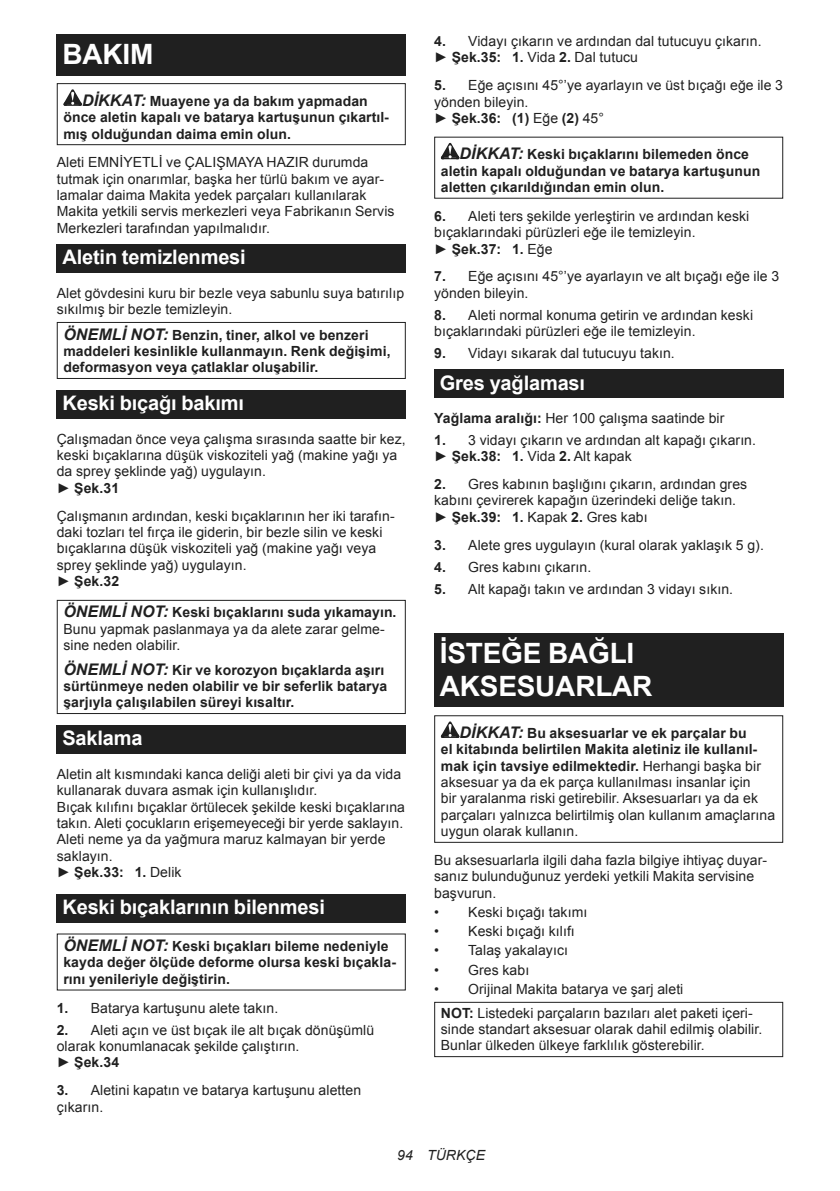
<style>
.page{position:relative;width:840px;height:1191px;background:#fff}
.page>*{position:absolute;margin:0;border:0;box-sizing:border-box;transform-origin:0 0}
.t1{font:700 28px/32.8px "Arial";letter-spacing:-.01em;color:#fff}
.t2{font:700 20px "Arial";letter-spacing:-.01em;color:#fff}
.t3{font:14px/16.4px "Arial";letter-spacing:.005em;color:#202020}
.t4{font:700 14px/16.4px "Arial";letter-spacing:.005em;color:#202020}
.t5{font:italic 14px "Arial";letter-spacing:.005em;color:#202020}
.s1{font-style:italic;font-size:16px}
.s2{font-weight:700}
.s3{font-weight:700;font-style:italic;font-size:16px}
</style>
<div class="page">
<div style="left:57px;top:34px;width:348px;height:41px;background:#202020"></div>
<svg style="left:63px;top:89px;width:19px;height:17px"></svg>
<div style="left:57px;top:83px;width:348px;height:62px;border:1px solid #202020"></div>
<div style="left:57px;top:244px;width:348px;height:29px;background:#202020"></div>
<div style="left:57px;top:322px;width:348px;height:57px;border:1px solid #202020"></div>
<div style="left:57px;top:390px;width:348px;height:29px;background:#202020"></div>
<div style="left:57px;top:600px;width:348px;height:114px;border:1px solid #202020"></div>
<div style="left:57px;top:725px;width:348px;height:29px;background:#202020"></div>
<div style="left:57px;top:894px;width:348px;height:28px;background:#202020"></div>
<svg style="left:440px;top:143px;width:19px;height:16px"></svg>
<div style="left:434px;top:369px;width:348px;height:29px;background:#202020"></div>
<div style="left:434px;top:633px;width:348px;height:74px;background:#202020"></div>
<svg style="left:440px;top:721px;width:19px;height:17px"></svg>
<div style="left:434px;top:715px;width:348px;height:128px;border:1px solid #202020"></div>
<div style="left:434px;top:1001px;width:348px;height:56px;border:1px solid #202020"></div>
<h1 class="t1" style="left:62px;top:40px;width:92px">BAKIM</h1>
<p class="t4" style="left:63px;top:93px;width:327px;text-indent:19px"><span class="s1">DİKKAT:</span> Muayene ya da bakım yapmadan önce aletin kapalı ve batarya kartuşunun çıkartıl&shy;mış olduğundan daima emin olun.</p>
<p class="t3" style="left:57px;top:154px;width:339px">Aleti EMNİYETLİ ve ÇALIŞMAYA HAZIR durumda tutmak için onarımlar, başka her türlü bakım ve ayar&shy;lamalar daima Makita yedek parçaları kullanılarak Makita yetkili servis merkezleri veya Fabrikanın Servis Merkezleri tarafından yapılmalıdır.</p>
<h2 class="t2" style="left:62px;top:249px;width:185px">Aletin temizlenmesi</h2>
<p class="t3" style="left:57px;top:284px;width:349px">Alet gövdesini kuru bir bezle veya sabunlu suya batırılıp sıkılmış bir bezle temizleyin.</p>
<p class="t4" style="left:63px;top:327px;width:328px"><span class="s1">ÖNEMLİ NOT:</span> Benzin, tiner, alkol ve benzeri maddeleri kesinlikle kullanmayın. Renk değişimi, deformasyon veya çatlaklar oluşabilir.</p>
<h2 class="t2" style="left:62px;top:390px;width:183px">Keski bıçağı bakımı</h2>
<p class="t3" style="left:57px;top:431px;width:350px">Çalışmadan önce veya çalışma sırasında saatte bir kez, keski bıçaklarına düşük viskoziteli yağ (makine yağı ya da sprey şeklinde yağ) uygulayın.<br>► <span class="s2">Şek.31</span></p>
<p class="t3" style="left:57px;top:507px;width:339px">Çalışmanın ardından, keski bıçaklarının her iki tarafın&shy;daki tozları tel fırça ile giderin, bir bezle silin ve keski bıçaklarına düşük viskoziteli yağ (makine yağı veya sprey şeklinde yağ) uygulayın.<br>► <span class="s2">Şek.32</span></p>
<p class="t3" style="left:63px;top:604px;width:334px"><span class="s3">ÖNEMLİ NOT:</span> <span class="s2">Keski bıçaklarını suda yıkamayın.<br></span>Bunu yapmak paslanmaya ya da alete zarar gelme&shy;sine neden olabilir.</p>
<p class="t4" style="left:63px;top:662px;width:325px"><span class="s1">ÖNEMLİ NOT:</span> Kir ve korozyon bıçaklarda aşırı sürtünmeye neden olabilir ve bir seferlik batarya şarjıyla çalışılabilen süreyi kısaltır.</p>
<h2 class="t2" style="left:62px;top:730px;width:82px">Saklama</h2>
<p class="t3" style="left:57px;top:766px;width:349px">Aletin alt kısmındaki kanca deliği aleti bir çivi ya da vida kullanarak duvara asmak için kullanışlıdır.<br>Bıçak kılıfını bıçaklar örtülecek şekilde keski bıçaklarına takın. Aleti çocukların erişemeyeceği bir yerde saklayın.<br>Aleti neme ya da yağmura maruz kalmayan bir yerde saklayın.<br>► <span class="s2">Şek.33: 1.</span> Delik</p>
<h2 class="t2" style="left:62px;top:893px;width:264px">Keski bıçaklarının bilenmesi</h2>
<p class="t4" style="left:63px;top:938px;width:334px"><span class="s1">ÖNEMLİ NOT:</span> Keski bıçakları bileme nedeniyle kayda değer ölçüde deforme olursa keski bıçakla&shy;rını yenileriyle değiştirin.</p>
<p class="t3" style="left:57px;top:999px;width:223px"><span class="s2">1.</span> Batarya kartuşunu alete takın.</p>
<p class="t3" style="left:57px;top:1021px;width:319px"><span class="s2">2.</span> Aleti açın ve üst bıçak ile alt bıçak dönüşümlü olarak konumlanacak şekilde çalıştırın.<br>► <span class="s2">Şek.34</span></p>
<p class="t3" style="left:57px;top:1082px;width:306px"><span class="s2">3.</span> Aletini kapatın ve batarya kartuşunu aletten çıkarın.</p>
<p class="t3" style="left:434px;top:33px;width:329px"><span class="s2">4.</span> Vidayı çıkarın ve ardından dal tutucuyu çıkarın. ► <span class="s2">Şek.35: 1.</span> Vida <span class="s2">2.</span> Dal tutucu</p>
<p class="t3" style="left:434px;top:77px;width:350px"><span class="s2">5.</span> Eğe açısını 45°’ye ayarlayın ve üst bıçağı eğe ile 3 yönden bileyin.<br>► <span class="s2">Şek.36: (1)</span> Eğe <span class="s2">(2)</span> 45°</p>
<p class="t4" style="left:440px;top:147px;width:321px;text-indent:19px"><span class="s1">DİKKAT:</span> Keski bıçaklarını bilemeden önce aletin kapalı olduğundan ve batarya kartuşunun aletten çıkarıldığından emin olun.</p>
<p class="t3" style="left:434px;top:208px;width:316px"><span class="s2">6.</span> Aleti ters şekilde yerleştirin ve ardından keski bıçaklarındaki pürüzleri eğe ile temizleyin.<br>► <span class="s2">Şek.37: 1.</span> Eğe</p>
<p class="t3" style="left:434px;top:268px;width:346px"><span class="s2">7.</span> Eğe açısını 45°’ye ayarlayın ve alt bıçağı eğe ile 3 yönden bileyin.</p>
<p class="t3" style="left:434px;top:307px;width:320px"><span class="s2">8.</span> Aleti normal konuma getirin ve ardından keski bıçaklarındaki pürüzleri eğe ile temizleyin.</p>
<p class="t3" style="left:434px;top:345px;width:242px"><span class="s2">9.</span> Vidayı sıkarak dal tutucuyu takın.</p>
<h2 class="t2" style="left:439px;top:369px;width:147px">Gres yağlaması</h2>
<p class="t3" style="left:434px;top:410px;width:291px"><span class="s2">Yağlama aralığı:</span> Her 100 çalışma saatinde bir</p>
<p class="t3" style="left:434px;top:432px;width:323px"><span class="s2">1.</span> 3 vidayı çıkarın ve ardından alt kapağı çıkarın. ► <span class="s2">Şek.38: 1.</span> Vida <span class="s2">2.</span> Alt kapak</p>
<p class="t3" style="left:434px;top:476px;width:314px"><span class="s2">2.</span> Gres kabının başlığını çıkarın, ardından gres kabını çevirerek kapağın üzerindeki deliğe takın. ► <span class="s2">Şek.39: 1.</span> Kapak <span class="s2">2.</span> Gres kabı</p>
<p class="t3" style="left:434px;top:536px;width:331px"><span class="s2">3.</span> Alete gres uygulayın (kural olarak yaklaşık 5 g).</p>
<p class="t3" style="left:434px;top:558px;width:158px"><span class="s2">4.</span> Gres kabını çıkarın.</p>
<p class="t3" style="left:434px;top:581px;width:300px"><span class="s2">5.</span> Alt kapağı takın ve ardından 3 vidayı sıkın.</p>
<h1 class="t1" style="left:439px;top:637px;width:214px">İSTEĞE BAĞLI<br>AKSESUARLAR</h1>
<p class="t3" style="left:440px;top:725px;width:335px;text-indent:19px"><span class="s3">DİKKAT:</span> <span class="s2">Bu aksesuarlar ve ek parçalar bu<br>el kitabında belirtilen Makita aletiniz ile kullanıl&shy;mak için tavsiye edilmektedir.</span> Herhangi başka bir aksesuar ya da ek parça kullanılması insanlar için<br>bir yaralanma riski getirebilir. Aksesuarları ya da ek parçaları yalnızca belirtilmiş olan kullanım amaçlarına uygun olarak kullanın.</p>
<p class="t3" style="left:434px;top:852px;width:334px">Bu aksesuarlarla ilgili daha fazla bilgiye ihtiyaç duyar&shy;sanız bulunduğunuz yerdeki yetkili Makita servisine başvurun.</p>
<p class="t3" style="left:434px;top:904px;width:154px">• Keski bıçağı takımı</p>
<p class="t3" style="left:434px;top:923px;width:142px">• Keski bıçağı kılıfı</p>
<p class="t3" style="left:434px;top:942px;width:135px">• Talaş yakalayıcı</p>
<p class="t3" style="left:434px;top:961px;width:96px">• Gres kabı</p>
<p class="t3" style="left:440px;top:977px;width:313px;line-height:23.8px;text-indent:-7px">• Orijinal Makita batarya ve şarj aleti<br><span class="s2">NOT:</span> Listedeki parçaların bazıları alet paketi içeri-</p>
<p class="t3" style="left:440px;top:1021px;width:323px">sinde standart aksesuar olarak dahil edilmiş olabilir.<br>Bunlar ülkeden ülkeye farklılık gösterebilir.</p>
<p class="t5" style="left:397px;top:1150px;width:89px">94 TÜRKÇE</p>
</div>
